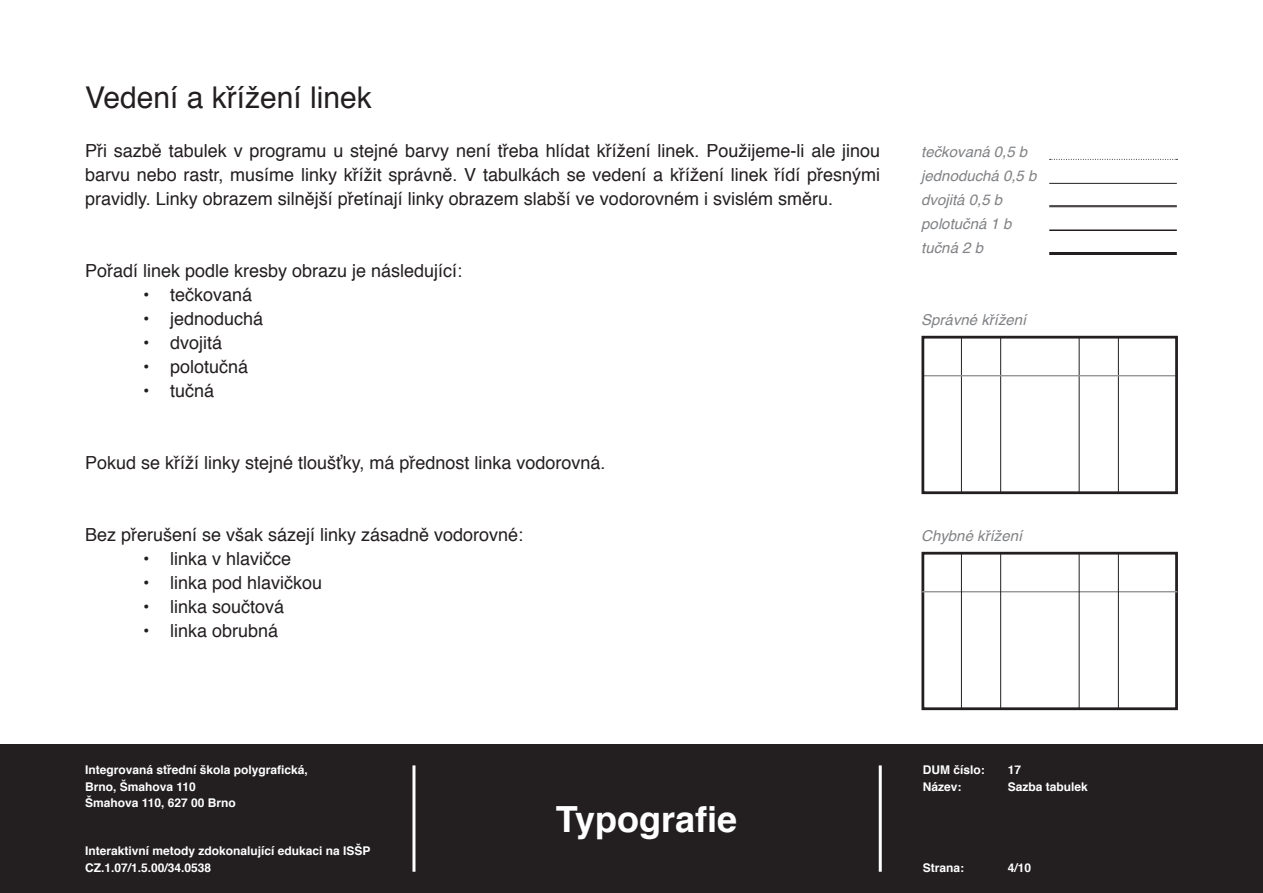
<style>
.page{position:relative;width:1263px;height:893px;background:#fff}
.page>*{position:absolute;margin:0;border:0;box-sizing:border-box;transform-origin:0 0}
.t1{font:700 36px "Helvetica";color:#fff}
.t2{font:30px "Helvetica";color:#231f20}
.t3{font:18px/24px "Helvetica";color:#231f20;text-align:justify}
.t4{font:italic 15px/24px "Helvetica";color:#808285}
.t5{font:700 12px/16.5px "Helvetica";color:#fff}
</style>
<div class="page">
<div style="left:0;top:744px;width:1263px;height:149px;background:#231f20"></div>
<hr style="left:412px;top:765px;width:3px;height:107px;background:#fff">
<hr style="left:879px;top:765px;width:3px;height:107px;background:#fff">
<svg style="left:1050px;top:159px;width:127px;height:1px"></svg>
<hr style="left:1049px;top:183px;width:128px;height:1px;background:#231f20">
<hr style="left:1049px;top:205px;width:128px;height:1px;background:#231f20">
<hr style="left:1049px;top:206px;width:128px;height:1px;background:#231f20">
<hr style="left:1049px;top:229px;width:128px;height:2px;background:#231f20">
<hr style="left:1049px;top:252px;width:128px;height:3px;background:#231f20">
<div style="left:921px;top:552px;width:257px;height:158px;border:3px solid #231f20"></div>
<hr style="left:922px;top:591px;width:255px;height:1px;background:#939598">
<hr style="left:961px;top:552px;width:1px;height:157px;background:#231f20">
<hr style="left:1000px;top:552px;width:1px;height:157px;background:#231f20">
<hr style="left:1079px;top:552px;width:1px;height:157px;background:#231f20">
<hr style="left:1118px;top:552px;width:1px;height:157px;background:#231f20">
<hr style="left:961px;top:336px;width:1px;height:157px;background:#231f20">
<hr style="left:1000px;top:336px;width:1px;height:157px;background:#231f20">
<hr style="left:1079px;top:336px;width:1px;height:157px;background:#231f20">
<hr style="left:1118px;top:336px;width:1px;height:157px;background:#231f20">
<hr style="left:922px;top:375px;width:255px;height:1px;background:#939598">
<div style="left:921px;top:336px;width:257px;height:158px;border:3px solid #231f20"></div>
<h2 class="t2" style="left:85px;top:84px;width:288px">Vedení a křížení linek</h2>
<p class="t3" style="left:85px;top:140px;width:797px">Při sazbě tabulek v programu u stejné barvy není třeba hlídat křížení linek. Použijeme-li ale jinou barvu nebo rastr, musíme linky křížit správně. V tabulkách se vedení a křížení linek řídí přesnými pravidly. Linky obrazem silnější přetínají linky obrazem slabší ve vodorovném i svislém směru.</p>
<p class="t3" style="left:85px;top:260px;width:379px">Pořadí linek podle kresby obrazu je následující:</p>
<p class="t3" style="left:143px;top:284px;width:111px">• tečkovaná</p>
<p class="t3" style="left:143px;top:308px;width:122px">• jednoduchá</p>
<p class="t3" style="left:143px;top:332px;width:81px">• dvojitá</p>
<p class="t3" style="left:143px;top:356px;width:107px">• polotučná</p>
<p class="t3" style="left:143px;top:380px;width:73px">• tučná</p>
<p class="t3" style="left:85px;top:452px;width:522px">Pokud se kříží linky stejné tloušťky, má přednost linka vodorovná.</p>
<p class="t3" style="left:85px;top:524px;width:440px">Bez přerušení se však sázejí linky zásadně vodorovné:</p>
<p class="t3" style="left:143px;top:548px;width:150px">• linka v hlavičce</p>
<p class="t3" style="left:143px;top:572px;width:181px">• linka pod hlavičkou</p>
<p class="t3" style="left:143px;top:596px;width:143px">• linka součtová</p>
<p class="t3" style="left:143px;top:620px;width:137px">• linka obrubná</p>
<p class="t4" style="left:921px;top:141px;width:117px">tečkovaná 0,5 b jednoduchá 0,5 b dvojitá 0,5 b polotučná 1 b tučná 2 b</p>
<p class="t4" style="left:921px;top:309px;width:107px">Správné křížení</p>
<p class="t4" style="left:921px;top:525px;width:102px">Chybné křížení</p>
<p class="t5" style="left:85px;top:763px;width:224px">Integrovaná střední škola polygrafická,<br>Brno, Šmahova 110<br>Šmahova 110, 627 00 Brno</p>
<p class="t5" style="left:85px;top:844px;width:287px">Interaktivní metody zdokonalující edukaci na ISŠP<br>CZ.1.07/1.5.00/34.0538</p>
<h1 class="t1" style="left:556px;top:804px;width:183px">Typografie</h1>
<p class="t5" style="left:923px;top:763px;width:64px">DUM číslo:</p>
<p class="t5" style="left:1008px;top:763px;width:15px">17</p>
<p class="t5" style="left:923px;top:779px;width:40px">Název:</p>
<p class="t5" style="left:1008px;top:779px;width:82px">Sazba tabulek</p>
<p class="t5" style="left:923px;top:860px;width:43px">Strana:</p>
<p class="t5" style="left:1008px;top:860px;width:25px">4/10</p>
</div>
